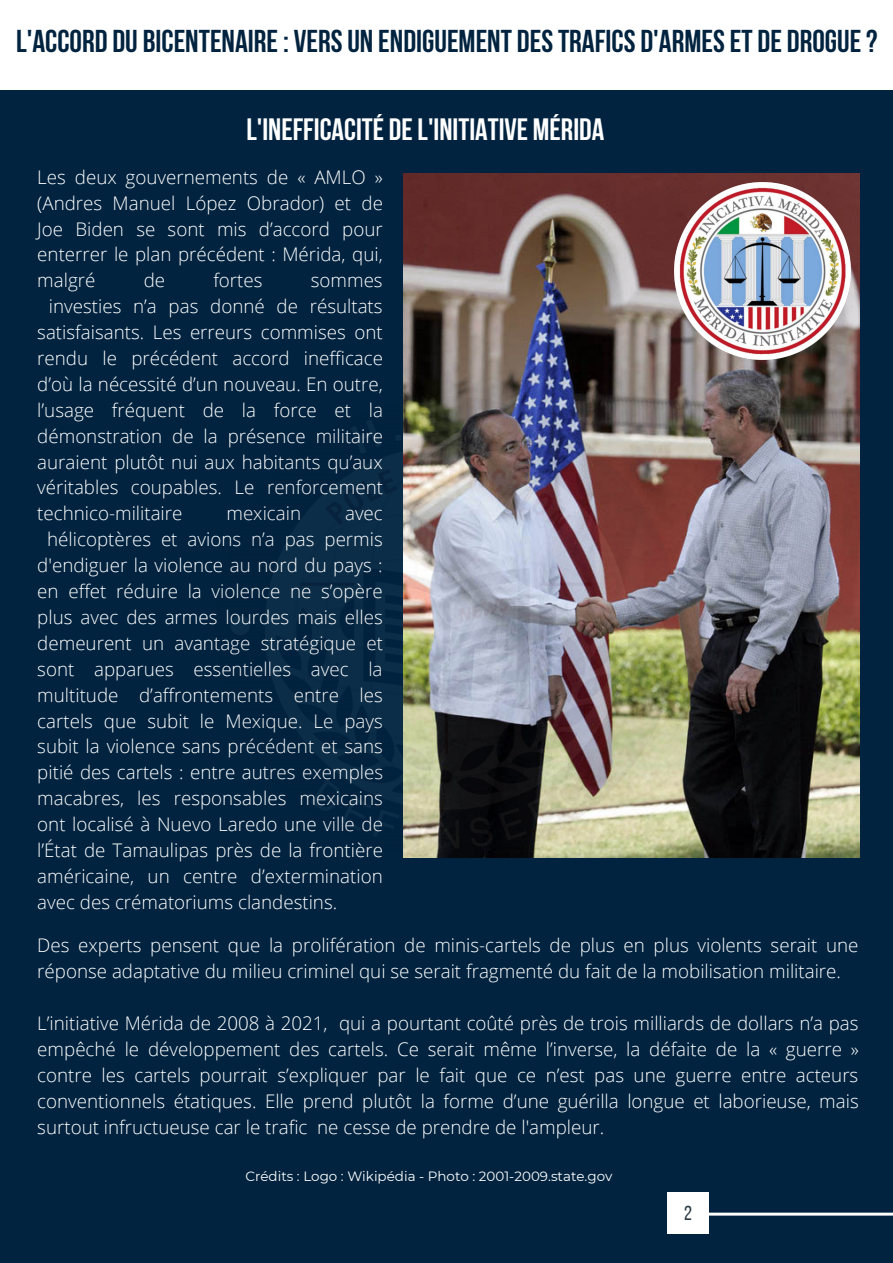
<style>
.page{position:relative;width:893px;height:1263px;background:#01233f}
.page>*{position:absolute;margin:0;border:0;box-sizing:border-box;transform-origin:0 0}
.t1{font:700 31.5px "Bebas Neue";color:#01233f}
.t2{font:700 30.75px "Bebas Neue";color:#fff}
.t3{font:20.33px "Bebas Neue";color:#283943}
.t4{font:300 18.75px/25.9px "Open Sans";color:#fff;text-align:justify}
.t5{font:13.5px "Montserrat";color:#fff}
</style>
<div class="page">
<div style="left:0;top:0;width:893px;height:89px;background:#fff"></div>
<img style="left:403px;top:174px;width:456px;height:683px">
<img style="left:231px;top:396px;width:447px;height:462px">
<svg style="left:709px;top:1212px;width:184px;height:4px"></svg>
<div style="left:667px;top:1192px;width:42px;height:42px;background:#fff"></div>
<img style="left:674px;top:182px;width:177px;height:177px">
<p class="t1" style="left:16px;top:28px;width:863px">L'ACCORD DU BICENTENAIRE: VERSUN ENDIGUEMENT DESTRAFICS D'ARMES ET DE DROGUE ?</p>
<p class="t2" style="left:246px;top:117px;width:359px">L'INEFFICACITÉ DEL'INITIATIVE MÉRIDA</p>
<p class="t4" style="left:37px;top:164px;width:347px">Les deux gouvernements de « AMLO » (Andres Manuel López Obrador) et de Joe Biden se sont mis d’accord pour enterrer le plan précédent : Mérida, qui, malgré</p>
<p class="t4" style="left:144px;top:267px;width:23px">de</p>
<p class="t4" style="left:213px;top:267px;width:51px">fortes</p>
<p class="t4" style="left:311px;top:267px;width:73px">sommes</p>
<p class="t4" style="left:49px;top:293px;width:335px">investies n’a pas donné de résultats</p>
<p class="t4" style="left:37px;top:319px;width:347px">satisfaisants. Les erreurs commises ont</p>
<p class="t4" style="left:37px;top:345px;width:347px">rendu le précédent accord inefficace</p>
<p class="t4" style="left:37px;top:371px;width:347px">d’où la nécessité d’un nouveau. En outre,</p>
<p class="t4" style="left:37px;top:397px;width:347px">l’usage fréquent de la force et la</p>
<p class="t4" style="left:37px;top:422px;width:347px">démonstration de la présence militaire</p>
<p class="t4" style="left:37px;top:448px;width:347px">auraient plutôt nui aux habitants qu’aux</p>
<p class="t4" style="left:37px;top:474px;width:347px">véritables coupables. Le renforcement</p>
<p class="t4" style="left:37px;top:500px;width:147px">technico-militaire</p>
<p class="t4" style="left:226px;top:500px;width:76px">mexicain</p>
<p class="t4" style="left:345px;top:500px;width:39px">avec</p>
<p class="t4" style="left:47px;top:526px;width:337px">hélicoptères et avions n’a pas permis</p>
<p class="t4" style="left:37px;top:552px;width:347px">d'endiguer la violence au nord du pays :</p>
<p class="t4" style="left:37px;top:578px;width:347px">en effet réduire la violence ne s’opère</p>
<p class="t4" style="left:37px;top:604px;width:347px">plus avec des armes lourdes mais elles</p>
<p class="t4" style="left:37px;top:630px;width:347px">demeurent un avantage stratégique et</p>
<p class="t4" style="left:37px;top:655px;width:347px">sont apparues essentielles avec la</p>
<p class="t4" style="left:37px;top:681px;width:347px">multitude d’affrontements entre les</p>
<p class="t4" style="left:37px;top:707px;width:347px">cartels que subit le Mexique. Le pays</p>
<p class="t4" style="left:37px;top:733px;width:347px">subit la violence sans précédent et sans</p>
<p class="t4" style="left:37px;top:759px;width:347px">pitié des cartels : entre autres exemples</p>
<p class="t4" style="left:37px;top:785px;width:347px">macabres, les responsables mexicains</p>
<p class="t4" style="left:37px;top:811px;width:347px">ont localisé à Nuevo Laredo une ville de</p>
<p class="t4" style="left:37px;top:837px;width:347px">l’État de Tamaulipas près de la frontière</p>
<p class="t4" style="left:37px;top:862px;width:347px">américaine, un centre d’extermination</p>
<p class="t4" style="left:37px;top:888px;width:301px">avec des crématoriums clandestins.</p>
<p class="t4" style="left:37px;top:932px;width:822px">Des experts pensent que la prolifération de minis-cartels de plus en plus violents serait une réponse adaptative du milieu criminel qui se serait fragmenté du fait de la mobilisation militaire.</p>
<p class="t4" style="left:37px;top:1010px;width:823px">L’initiative Mérida de 2008 à 2021, qui a pourtant coûté près de trois milliards de dollars n’a pas empêché le développement des cartels. Ce serait même l’inverse, la défaite de la « guerre » contre les cartels pourrait s’expliquer par le fait que ce n’est pas une guerre entre acteurs conventionnels étatiques. Elle prend plutôt la forme d’une guérilla longue et laborieuse, mais surtout infructueuse car le trafic ne cesse de prendre de l'ampleur.</p>
<p class="t5" style="left:245px;top:1168px;width:368px">Crédits : Logo : Wikipédia - Photo : 2001-2009.state.gov</p>
<p class="t3" style="left:684px;top:1204px;width:9px">2</p>
</div>
